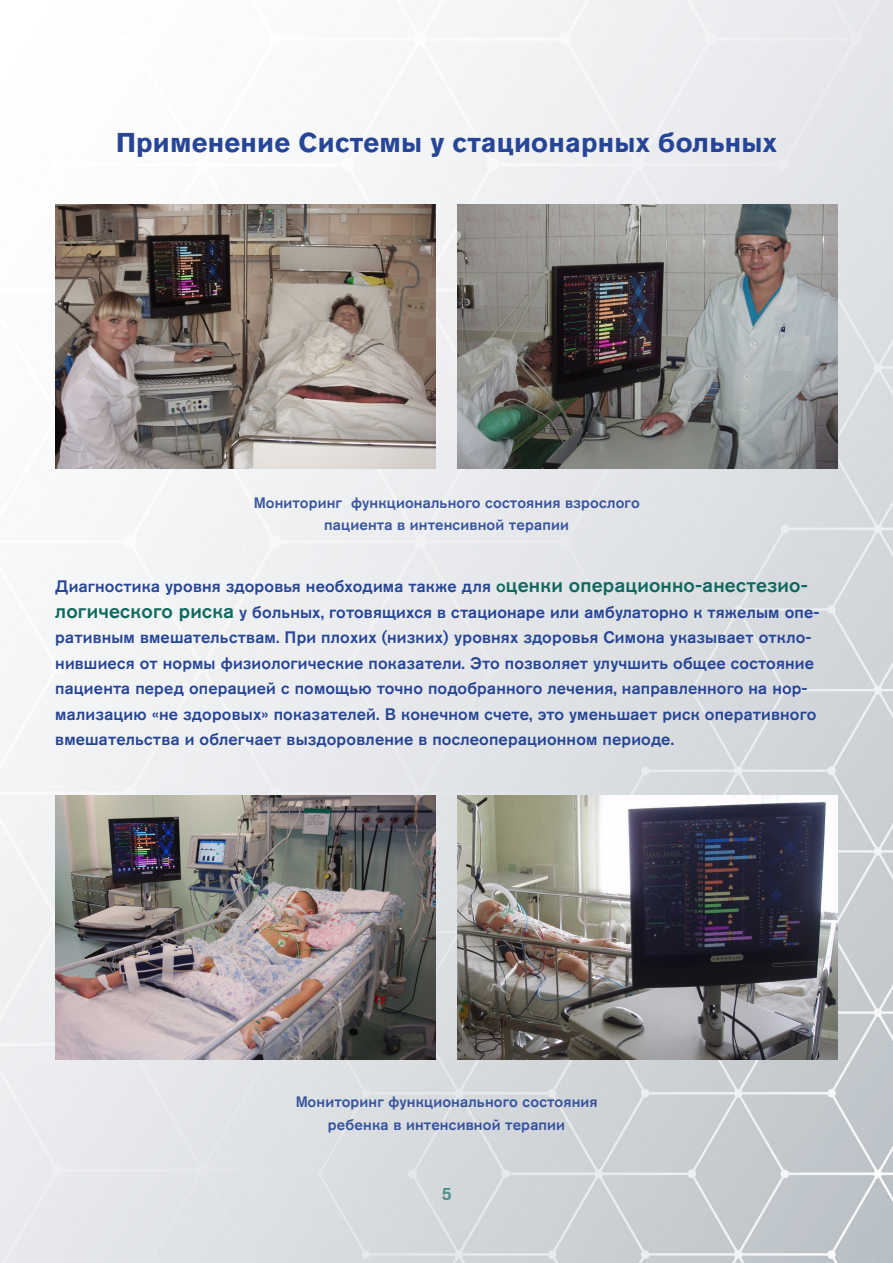
<style>
.page{position:relative;width:893px;height:1263px;background:#fff}
.page>*{position:absolute;margin:0;border:0;box-sizing:border-box;transform-origin:0 0}
.t1{font:700 27px "Akzidenz Grotesk Pro";letter-spacing:.01em;color:#264596}
.t2{font:500 18px "Akzidenz Grotesk Pro";color:#0f6960}
.t3{font:500 16.5px/25.5px "Akzidenz Grotesk Pro";letter-spacing:.01em;color:#264596}
.t4{font:500 15px/22.5px "Akzidenz Grotesk Pro";letter-spacing:.01em;color:#264596;text-align:center}
.s1{color:#0f6960}
.s2{font-size:19.5px;color:#0f6960}
</style>
<div class="page">
<img style="left:0;top:0;width:893px;height:1263px">
<img style="left:55px;top:204px;width:381px;height:264px">
<img style="left:55px;top:795px;width:381px;height:264px">
<img style="left:457px;top:204px;width:381px;height:264px">
<img style="left:457px;top:795px;width:381px;height:264px">
<p class="t1" style="left:116px;top:125px;width:662px">Применение Системы у стационарных больных</p>
<p class="t4" style="left:253px;top:491px;width:388px">Мониторинг функционального состояния взрослого пациента в интенсивной терапии</p>
<p class="t3" style="left:55px;top:573px;width:766px">Диагностика уровня здоровья необходима также для <span class="s1">о</span><span class="s2">ценки операционно-анестезио&shy;логического риска</span> у больных, готовящихся в стационаре или амбулаторно к тяжелым опе&shy;ративным вмешательствам. При плохих (низких) уровнях здоровья Симона указывает откло&shy;нившиеся от нормы физиологические показатели. Это позволяет улучшить общее состояние пациента перед операцией с помощью точно подобранного лечения, направленного на нор&shy;мализацию «не здоровых» показателей. В конечном счете, это уменьшает риск оперативного вмешательства и облегчает выздоровление в послеоперационном периоде.</p>
<p class="t4" style="left:295px;top:1090px;width:304px">Мониторинг функционального состояния ребенка в интенсивной терапии</p>
<p class="t2" style="left:441px;top:1182px;width:12px">5</p>
</div>
